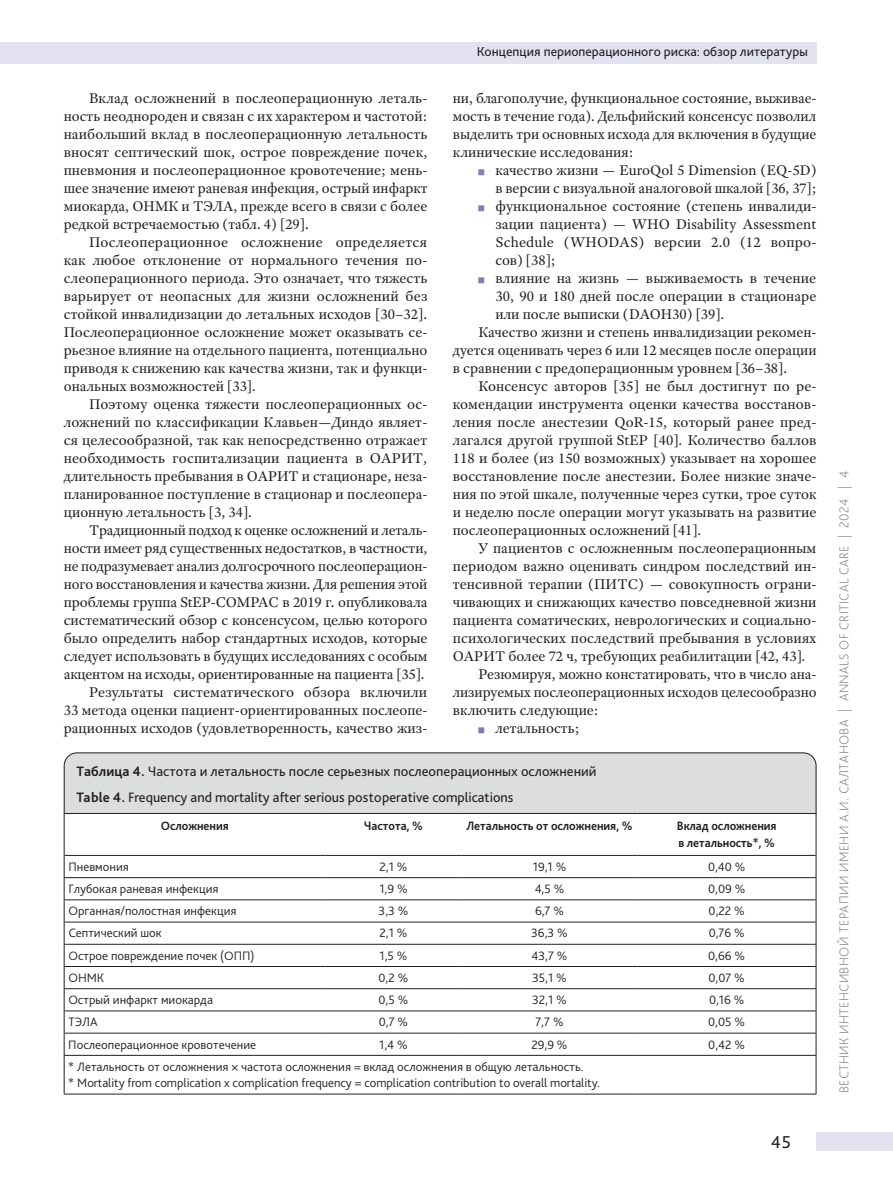
<style>
.page{position:relative;width:893px;height:1191px;background:#fff}
.page>*{position:absolute;margin:0;border:0;box-sizing:border-box;transform-origin:0 0}
.t1{font:18px "Bliss Pro";color:#231f20}
.t2{font:15px/18px "Adobe Text Pro";color:#231f20;text-align:justify}
.t3{font:14.25px/26.5px "Bliss Pro";color:#231f20}
.t4{font:200 13.5px "Bliss Pro";letter-spacing:.025em;color:#808285}
.t5{font:13.5px "Bliss Pro";color:#231f20}
.t6{font:300 12.75px/16.5px "Bliss Pro";color:#231f20}
.t7{font:700 12.75px/16.5px "Bliss Pro";letter-spacing:-.005em;color:#231f20;scale:.95 1}
.s1{font-style:italic}
.s2{font-weight:700}
</style>
<div class="page">
<div style="left:816px;top:1132px;width:77px;height:18px;background:#e3e2f1"></div>
<div style="left:0;top:42px;width:816px;height:22px;background:#e3e2f1"></div>
<div style="left:63px;top:752px;width:754px;height:63px;background:#dcdddf"></div>
<svg style="left:64px;top:813px;width:753px;height:242px"></svg>
<hr style="left:64px;top:1055px;width:261px;height:1px;background:#231f20">
<hr style="left:325px;top:1055px;width:137px;height:1px;background:#231f20">
<hr style="left:462px;top:1055px;width:175px;height:1px;background:#231f20">
<hr style="left:637px;top:1055px;width:179px;height:1px;background:#231f20">
<hr style="left:64px;top:1055px;width:1px;height:38px;background:#231f20">
<hr style="left:816px;top:1055px;width:1px;height:38px;background:#231f20">
<hr style="left:64px;top:1093px;width:261px;height:1px;background:#231f20">
<hr style="left:325px;top:1093px;width:137px;height:1px;background:#231f20">
<hr style="left:462px;top:1093px;width:175px;height:1px;background:#231f20">
<hr style="left:637px;top:1093px;width:179px;height:1px;background:#231f20">
<p class="t5" style="left:477px;top:43px;width:333px">Концепция периоперационного риска: обзор литературы</p>
<p class="t2" style="left:453px;top:89px;width:365px">ни, благополучие, функциональное состояние, выживае&shy;мость в течение года). Дельфийский консенсус позволил выделить три основных исхода для включения в будущие клинические исследования:</p>
<p class="t2" style="left:495px;top:161px;width:323px">качество жизни — EuroQol 5 Dimension (EQ-5D)</p>
<p class="t2" style="left:495px;top:179px;width:323px">в версии с визуальной аналоговой шкалой [36, 37];</p>
<p class="t2" style="left:495px;top:197px;width:323px">функциональное состояние (степень инвалиди-</p>
<p class="t2" style="left:495px;top:215px;width:322px">зации пациента) — WHO Disability Assessment</p>
<p class="t2" style="left:495px;top:233px;width:323px">Schedule (WHODAS) версии 2.0 (12 вопро-</p>
<p class="t2" style="left:495px;top:251px;width:62px">сов) [38];</p>
<p class="t2" style="left:495px;top:269px;width:322px">влияние на жизнь — выживаемость в течение</p>
<p class="t2" style="left:495px;top:287px;width:322px">30, 90 и 180 дней после операции в стационаре</p>
<p class="t2" style="left:495px;top:305px;width:231px">или после выписки (DAOH30) [39]<span class="s1">.</span></p>
<p class="t2" style="left:478px;top:323px;width:340px">Качество жизни и степень инвалидизации рекомен-</p>
<p class="t2" style="left:453px;top:341px;width:365px">дуется оценивать через 6 или 12 месяцев после операции</p>
<p class="t2" style="left:453px;top:359px;width:336px">в сравнении с предоперационным уровнем [36–38].</p>
<p class="t2" style="left:478px;top:377px;width:340px">Консенсус авторов [35] не был достигнут по ре-</p>
<p class="t2" style="left:453px;top:395px;width:365px">комендации инструмента оценки качества восстанов-</p>
<p class="t2" style="left:453px;top:413px;width:365px">ления после анестезии QoR-15, который ранее пред-</p>
<p class="t2" style="left:453px;top:431px;width:365px">лагался другой группой StEP [40]<span class="s1">.</span> Количество баллов</p>
<p class="t2" style="left:453px;top:449px;width:365px">118 и более (из 150 возможных) указывает на хорошее</p>
<p class="t2" style="left:453px;top:467px;width:365px">восстановление после анестезии. Более низкие значе-</p>
<p class="t2" style="left:453px;top:485px;width:365px">ния по этой шкале, полученные через сутки, трое суток</p>
<p class="t2" style="left:453px;top:503px;width:365px">и неделю после операции могут указывать на развитие</p>
<p class="t2" style="left:453px;top:521px;width:250px">послеоперационных осложнений [41]<span class="s1">.</span></p>
<p class="t2" style="left:478px;top:539px;width:339px">У пациентов с осложненным послеоперационным</p>
<p class="t2" style="left:453px;top:557px;width:365px">периодом важно оценивать синдром последствий ин-</p>
<p class="t2" style="left:453px;top:575px;width:365px">тенсивной терапии (ПИТС) — совокупность ограни-</p>
<p class="t2" style="left:453px;top:593px;width:365px">чивающих и снижающих качество повседневной жизни</p>
<p class="t2" style="left:453px;top:611px;width:364px">пациента соматических, неврологических и социально-</p>
<p class="t2" style="left:453px;top:629px;width:365px">психологических последствий пребывания в условиях</p>
<p class="t2" style="left:453px;top:647px;width:355px">ОАРИТ более 72 ч, требующих реабилитации [42, 43]<span class="s1">.</span></p>
<p class="t2" style="left:478px;top:665px;width:340px">Резюмируя, можно констатировать, что в число ана-</p>
<p class="t2" style="left:453px;top:683px;width:365px">лизируемых послеоперационных исходов целесообразно</p>
<p class="t2" style="left:453px;top:701px;width:147px">включить следующие:</p>
<p class="t2" style="left:495px;top:719px;width:86px">летальность;</p>
<p class="t3" style="left:77px;top:757px;width:522px"><span class="s2">Таблица 4.</span> Частота и летальность после серьезных послеоперационных осложнений<br><span class="s2">Table 4.</span> Frequency and mortality after serious postoperative complications</p>
<p class="t7" style="left:161px;top:817px;width:73px">Осложнения</p>
<p class="t7" style="left:364px;top:817px;width:64px">Частота, %</p>
<p class="t7" style="left:466px;top:817px;width:176px">Летальность от осложнения, %</p>
<p class="t7" style="left:677px;top:817px;width:106px">Вклад осложнения в летальность*, %</p>
<p class="t6" style="left:68px;top:858px;width:62px">Пневмония</p>
<p class="t6" style="left:380px;top:858px;width:29px">2,1 %</p>
<p class="t6" style="left:533px;top:858px;width:35px">19,1 %</p>
<p class="t6" style="left:708px;top:858px;width:39px">0,40 %</p>
<p class="t6" style="left:68px;top:880px;width:152px">Глубокая раневая инфекция</p>
<p class="t6" style="left:379px;top:880px;width:30px">1,9 %</p>
<p class="t6" style="left:535px;top:880px;width:31px">4,5 %</p>
<p class="t6" style="left:708px;top:880px;width:39px">0,09 %</p>
<p class="t6" style="left:68px;top:902px;width:170px">Органная/полостная инфекция</p>
<p class="t6" style="left:379px;top:902px;width:31px">3,3 %</p>
<p class="t6" style="left:535px;top:902px;width:31px">6,7 %</p>
<p class="t6" style="left:709px;top:902px;width:38px">0,22 %</p>
<p class="t6" style="left:68px;top:924px;width:95px">Септический шок</p>
<p class="t6" style="left:379px;top:924px;width:29px">2,1 %</p>
<p class="t6" style="left:531px;top:924px;width:38px">36,3 %</p>
<p class="t6" style="left:709px;top:924px;width:38px">0,76 %</p>
<p class="t6" style="left:68px;top:947px;width:188px">Острое повреждение почек (ОПП)</p>
<p class="t6" style="left:379px;top:947px;width:29px">1,5 %</p>
<p class="t6" style="left:531px;top:947px;width:37px">43,7 %</p>
<p class="t6" style="left:708px;top:947px;width:38px">0,66 %</p>
<p class="t6" style="left:68px;top:969px;width:37px">ОНМК</p>
<p class="t6" style="left:379px;top:969px;width:31px">0,2 %</p>
<p class="t6" style="left:532px;top:969px;width:36px">35,1 %</p>
<p class="t6" style="left:708px;top:969px;width:38px">0,07 %</p>
<p class="t6" style="left:68px;top:991px;width:146px">Острый инфаркт миокарда</p>
<p class="t6" style="left:379px;top:991px;width:31px">0,5 %</p>
<p class="t6" style="left:532px;top:991px;width:36px">32,1 %</p>
<p class="t6" style="left:709px;top:991px;width:37px">0,16 %</p>
<p class="t6" style="left:68px;top:1013px;width:31px">ТЭЛА</p>
<p class="t6" style="left:379px;top:1013px;width:31px">0,7 %</p>
<p class="t6" style="left:535px;top:1013px;width:30px">7,7 %</p>
<p class="t6" style="left:708px;top:1013px;width:38px">0,05 %</p>
<p class="t6" style="left:68px;top:1035px;width:189px">Послеоперационное кровотечение</p>
<p class="t6" style="left:379px;top:1035px;width:30px">1,4 %</p>
<p class="t6" style="left:531px;top:1035px;width:38px">29,9 %</p>
<p class="t6" style="left:708px;top:1035px;width:38px">0,42 %</p>
<p class="t6" style="left:68px;top:1058px;width:533px">* Летальность от осложнения × частота осложнения = вклад осложнения в общую летальность.<br>* Mortality from complication x complication frequency = complication contribution to overall mortality.</p>
<p class="t2" style="left:64px;top:89px;width:365px;text-indent:26px">Вклад осложнений в послеоперационную леталь&shy;ность неоднороден и связан с их характером и частотой: наибольший вклад в послеоперационную летальность вносят септический шок, острое повреждение почек, пневмония и послеоперационное кровотечение; мень&shy;шее значение имеют раневая инфекция, острый инфаркт миокарда, ОНМК и ТЭЛА, прежде всего в связи с более редкой встречаемостью (табл. 4) [29].</p>
<p class="t2" style="left:64px;top:233px;width:365px;text-indent:26px">Послеоперационное осложнение определяется как любое отклонение от нормального течения по&shy;слеоперационного периода. Это означает, что тяжесть варьирует от неопасных для жизни осложнений без стойкой инвалидизации до летальных исходов [30–32].<br>Послеоперационное осложнение может оказывать се&shy;рьезное влияние на отдельного пациента, потенциально приводя к снижению как качества жизни, так и функци&shy;ональных возможностей [33].</p>
<p class="t2" style="left:64px;top:395px;width:365px;text-indent:26px">Поэтому оценка тяжести послеоперационных ос&shy;ложнений по классификации Клавьен—Диндо являет&shy;ся целесообразной, так как непосредственно отражает необходимость госпитализации пациента в ОАРИТ, длительность пребывания в ОАРИТ и стационаре, неза&shy;планированное поступление в стационар и послеопера&shy;ционную летальность [3, 34].</p>
<p class="t2" style="left:64px;top:521px;width:365px;text-align:right">Традиционный подход к оценке осложнений и леталь&shy;ности имеет ряд существенных недостатков, в частности, не подразумевает анализ долгосрочного послеоперацион&shy;ного восстановления и качества жизни. Для решения этой проблемы группа StEP-COMPAC в 2019 г. опубликовала систематический обзор с консенсусом, целью которого было определить набор стандартных исходов, которые следует использовать в будущих исследованиях с особым акцентом на исходы, ориентированные на пациента [35].<br>Результаты систематического обзора включили<br>33 метода оценки пациент-ориентированных послеопе&shy;рационных исходов (удовлетворенность, качество жиз-</p>
<p class="t1" style="left:771px;top:1131px;width:22px">45</p>
<p class="t4" style="left:836px;top:1093px;width:624px;rotate:-90deg">ВЕСТНИК ИНТЕНСИВНОЙ ТЕРАПИИ ИМЕНИ А.И. САЛТАНОВА | ANNALS OF CRITICAL CARE | 2024 | 4</p>
</div>
